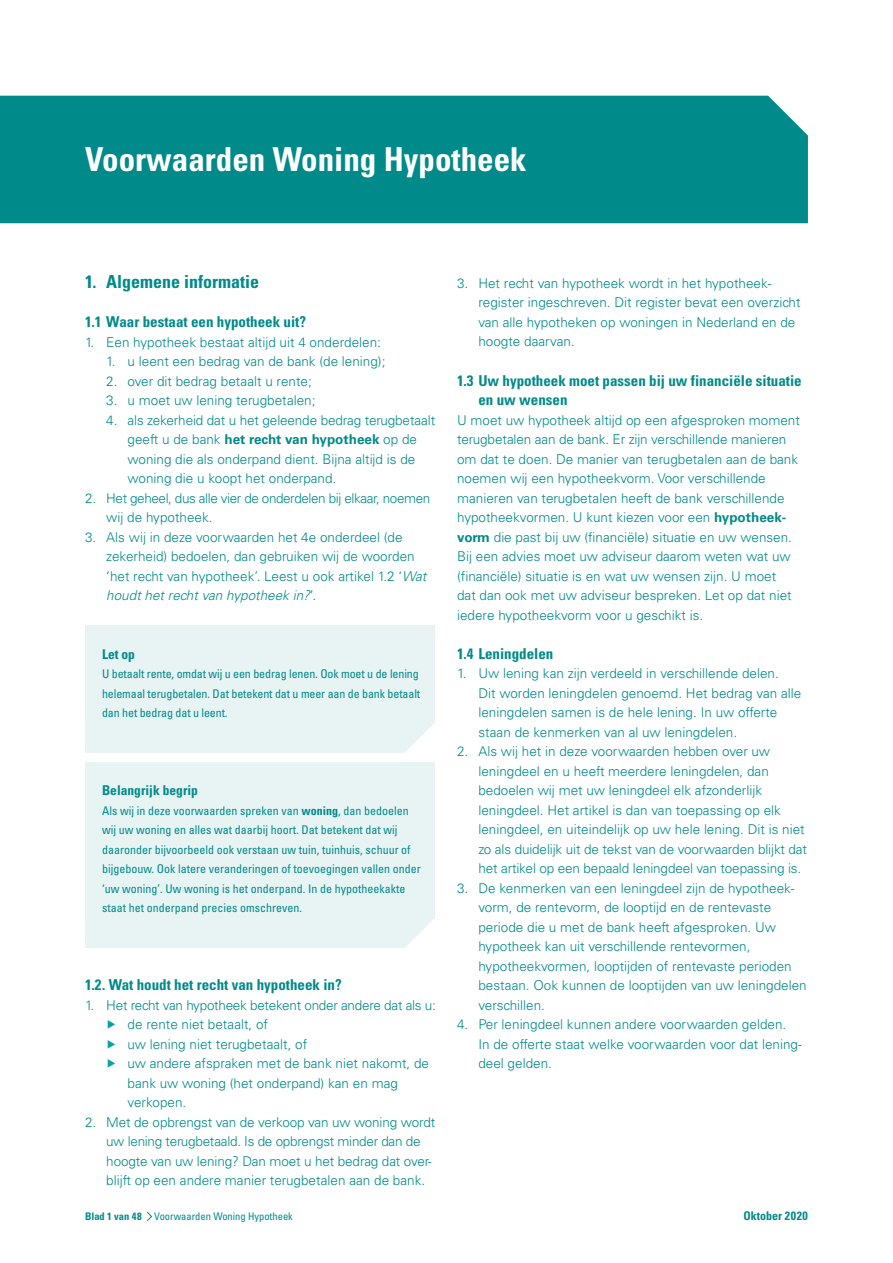
<style>
.page{position:relative;width:893px;height:1263px;background:#fff}
.page>*{position:absolute;margin:0;border:0;box-sizing:border-box;transform-origin:0 0}
.t1{font:700 condensed 33px "Univers LT Std";color:#fff}
.t2{font:700 condensed 18px "Univers LT Std";color:#008a89}
.t3{font:700 condensed 15px/19.5px "Univers LT Std";color:#008a89}
.t4{font:300 13.5px/19.5px "Univers LT Std";color:#008a89}
.t5{font:300 13.5px/19.5px "Univers LT Std";letter-spacing:-.03em;color:#008a89}
.t6{font:300 13.5px "Univers LT Std";letter-spacing:-.02em;color:#008a89}
.t7{font:700 condensed 13.5px "Univers LT Std";color:#008a89}
.t8{font:condensed 12px/19.5px "Univers LT Std";color:#008a89}
.t9{font:700 condensed 12px "Univers LT Std";color:#008a89}
.t10{font:condensed 10.5px "Univers LT Std";color:#008a89}
.s1{font-weight:700}
.s2{font-style:italic}
.s3{color:#00a3a5}
</style>
<div class="page">
<svg style="left:146px;top:1211px;width:6px;height:10px"></svg>
<div style="left:0;top:96px;width:808px;height:127px;background:#008a89"></div>
<div style="left:85px;top:626px;width:349px;height:97px;background:#e8f3f4"></div>
<div style="left:85px;top:723px;width:349px;height:30px;background:#e8f3f4"></div>
<div style="left:85px;top:762px;width:349px;height:156px;background:#e8f3f4"></div>
<div style="left:85px;top:918px;width:349px;height:30px;background:#e8f3f4"></div>
<h1 class="t1" style="left:85px;top:139px;width:443px">Voorwaarden Woning Hypotheek</h1>
<h2 class="t2" style="left:85px;top:271px;width:176px">1. Algemene informatie</h2>
<p class="t3" style="left:85px;top:312px;width:222px">1.1 Waar bestaat een hypotheek uit?</p>
<p class="t4" style="left:85px;top:332px;width:297px">1. Een hypotheek bestaat altijd uit 4 onderdelen:</p>
<p class="t4" style="left:106px;top:351px;width:281px">1. u leent een bedrag van de bank (de lening);</p>
<p class="t4" style="left:106px;top:371px;width:207px">2. over dit bedrag betaalt u rente;</p>
<p class="t4" style="left:106px;top:390px;width:211px">3. u moet uw lening terugbetalen;</p>
<p class="t4" style="left:128px;top:410px;width:309px;text-indent:-21px">4. als zekerheid dat u het geleende bedrag terugbetaalt geeft u de bank <span class="s1">het recht van hypotheek</span> op de woning die als onderpand dient. Bijna altijd is de woning die u koopt het onderpand.</p>
<p class="t5" style="left:106px;top:488px;width:326px;text-indent:-21px">2. Het geheel, dus alle vier de onderdelen bij elkaar, noemen wij de hypotheek.</p>
<p class="t4" style="left:106px;top:527px;width:322px;text-indent:-21px">3. Als wij in deze voorwaarden het 4e onderdeel (de zekerheid) bedoelen, dan gebruiken wij de woorden ‘het recht van hypotheek’. Leest u ook artikel 1.2 ‘<span class="s2">Wat houdt het recht van hypotheek in?</span>’.</p>
<p class="t7" style="left:102px;top:645px;width:34px">Let op</p>
<p class="t8" style="left:102px;top:664px;width:320px">U betaalt rente, omdat wij u een bedrag lenen. Ook moet u de lening helemaal terugbetalen. Dat betekent dat u meer aan de bank betaalt dan het bedrag dat u leent.</p>
<p class="t7" style="left:102px;top:782px;width:97px">Belangrijk begrip</p>
<p class="t8" style="left:102px;top:800px;width:320px">Als wij in deze voorwaarden spreken van <span class="s1">woning</span>, dan bedoelen wij uw woning en alles wat daarbij hoort. Dat betekent dat wij daaronder bijvoorbeeld ook verstaan uw tuin, tuinhuis, schuur of bijgebouw. Ook latere veranderingen of toevoegingen vallen onder ‘uw woning’. Uw woning is het onderpand. In de hypotheekakte staat het onderpand precies omschreven.</p>
<p class="t3" style="left:85px;top:975px;width:258px">1.2. Wat houdt het recht van hypotheek in?</p>
<p class="t6" style="left:85px;top:997px;width:352px">1. Het recht van hypotheek betekent onder andere dat als u:</p>
<p class="t4" style="left:106px;top:1014px;width:163px"><span class="s3">▶</span> de rente niet betaalt, of</p>
<p class="t4" style="left:106px;top:1034px;width:202px"><span class="s3">▶</span> uw lening niet terugbetaalt, of</p>
<p class="t4" style="left:106px;top:1053px;width:324px"><span class="s3">▶</span> uw andere afspraken met de bank niet nakomt, de</p>
<p class="t4" style="left:128px;top:1073px;width:272px">bank uw woning (het onderpand) kan en mag</p>
<p class="t4" style="left:128px;top:1092px;width:60px">verkopen.</p>
<p class="t4" style="left:106px;top:1112px;width:330px;text-indent:-21px">2. Met de opbrengst van de verkoop van uw woning wordt uw lening terugbetaald. Is de opbrengst minder dan de hoogte van uw lening? Dan moet u het bedrag dat over&shy;blijft op een andere manier terugbetalen aan de bank.</p>
<p class="t10" style="left:85px;top:1209px;width:209px"><span class="s1">Blad 1 van 48</span> Voorwaarden Woning Hypotheek</p>
<p class="t4" style="left:478px;top:273px;width:324px;text-indent:-21px">3. Het recht van hypotheek wordt in het hypotheek&shy;register ingeschreven. Dit register bevat een overzicht van alle hypotheken op woningen in Nederland en de hoogte daarvan.</p>
<p class="t3" style="left:478px;top:370px;width:325px;text-indent:-21px">1.3 Uw hypotheek moet passen bij uw financiële situatie en uw wensen</p>
<p class="t4" style="left:457px;top:410px;width:344px">U moet uw hypotheek altijd op een afgesproken moment terugbetalen aan de bank. Er zijn verschillende manieren om dat te doen. De manier van terugbetalen aan de bank noemen wij een hypotheekvorm. Voor verschillende manieren van terugbetalen heeft de bank verschillende hypotheekvormen. U kunt kiezen voor een <span class="s1">hypotheek&shy;vorm</span> die past bij uw (financiële) situatie en uw wensen.<br>Bij een advies moet uw adviseur daarom weten wat uw (financiële) situatie is en wat uw wensen zijn. U moet<br>dat dan ook met uw adviseur bespreken. Let op dat niet iedere hypotheekvorm voor u geschikt is.</p>
<p class="t3" style="left:457px;top:643px;width:98px">1.4 Leningdelen</p>
<p class="t4" style="left:478px;top:663px;width:324px;text-indent:-21px">1. Uw lening kan zijn verdeeld in verschillende delen.<br>Dit worden leningdelen genoemd. Het bedrag van alle leningdelen samen is de hele lening. In uw offerte staan de kenmerken van al uw leningdelen.</p>
<p class="t4" style="left:478px;top:741px;width:330px;text-indent:-21px">2. Als wij het in deze voorwaarden hebben over uw leningdeel en u heeft meerdere leningdelen, dan bedoelen wij met uw leningdeel elk afzonderlijk leningdeel. Het artikel is dan van toepassing op elk leningdeel, en uiteindelijk op uw hele lening. Dit is niet zo als duidelijk uit de tekst van de voorwaarden blijkt dat het artikel op een bepaald leningdeel van toepassing is.</p>
<p class="t4" style="left:478px;top:878px;width:330px;text-indent:-21px">3. De kenmerken van een leningdeel zijn de hypotheek&shy;vorm, de rentevorm, de looptijd en de rentevaste periode die u met de bank heeft afgesproken. Uw hypotheek kan uit verschillende rentevormen, hypotheekvormen, looptijden of rentevaste perioden bestaan. Ook kunnen de looptijden van uw leningdelen verschillen.</p>
<p class="t4" style="left:478px;top:1014px;width:325px;text-indent:-21px">4. Per leningdeel kunnen andere voorwaarden gelden.<br>In de offerte staat welke voorwaarden voor dat lening&shy;deel gelden.</p>
<p class="t9" style="left:743px;top:1208px;width:66px">Oktober 2020</p>
</div>
